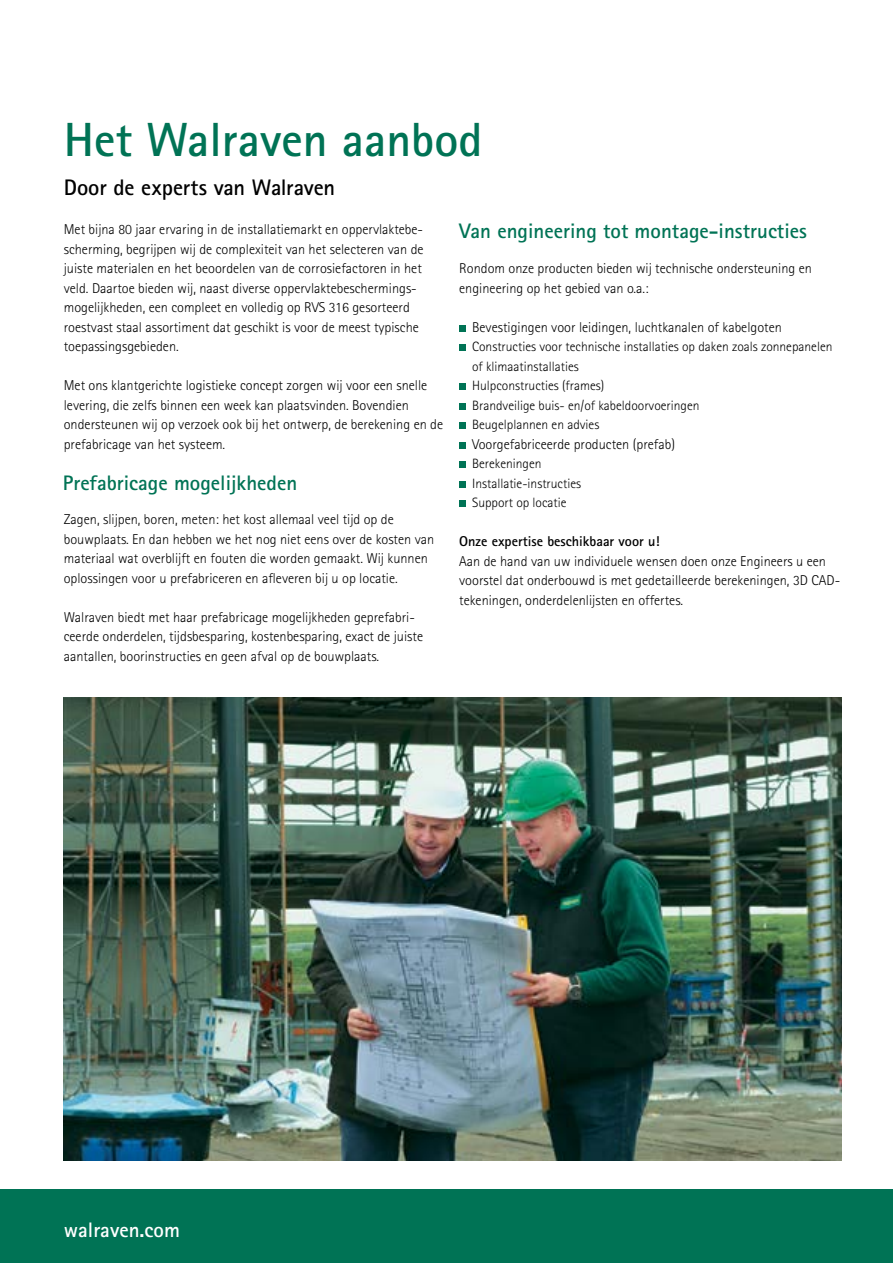
<style>
.page{position:relative;width:893px;height:1263px;background:#fff}
.page>*{position:absolute;margin:0;border:0;box-sizing:border-box;transform-origin:0 0}
.t1{font:700 48px "Rotis Sans Serif Std";color:#007355}
.t2{font:700 22.5px "Rotis Sans Serif Std";letter-spacing:-.005em;color:#000}
.t3{font:700 21px "Rotis Sans Serif Std";color:#007355}
.t4{font:700 21px "Rotis Sans Serif Std";color:#fff}
.t5{font:300 14.25px/19.5px "Rotis Sans Serif Std";color:#000}
.t6{font:700 14.25px "Rotis Sans Serif Std";color:#000}
.t7{font:300 13.5px/19.5px "Rotis Sans Serif Std";color:#000}
</style>
<div class="page">
<div style="left:0;top:1189px;width:893px;height:74px;background:#007355"></div>
<img style="left:64px;top:697px;width:778px;height:463px">
<div style="left:459px;top:325px;width:7px;height:7px;background:#007355"></div>
<div style="left:459px;top:345px;width:7px;height:6px;background:#007355"></div>
<div style="left:459px;top:384px;width:7px;height:6px;background:#007355"></div>
<div style="left:459px;top:403px;width:7px;height:7px;background:#007355"></div>
<div style="left:459px;top:423px;width:7px;height:6px;background:#007355"></div>
<div style="left:459px;top:442px;width:7px;height:6px;background:#007355"></div>
<div style="left:459px;top:462px;width:7px;height:6px;background:#007355"></div>
<div style="left:459px;top:481px;width:7px;height:7px;background:#007355"></div>
<div style="left:459px;top:501px;width:7px;height:6px;background:#007355"></div>
<h1 class="t1" style="left:64px;top:109px;width:420px">Het Walraven aanbod</h1>
<h2 class="t2" style="left:64px;top:173px;width:273px">Door de experts van Walraven</h2>
<p class="t5" style="left:64px;top:219px;width:361px">Met bijna 80 jaar ervaring in de installatiemarkt en oppervlaktebe&shy;scherming, begrijpen wij de complexiteit van het selecteren van de juiste materialen en het beoordelen van de corrosiefactoren in het veld. Daartoe bieden wij, naast diverse oppervlaktebeschermings&shy;mogelijkheden, een compleet en volledig op RVS 316 gesorteerd roestvast staal assortiment dat geschikt is voor de meest typische toepassingsgebieden.</p>
<p class="t5" style="left:64px;top:375px;width:381px">Met ons klantgerichte logistieke concept zorgen wij voor een snelle levering, die zelfs binnen een week kan plaatsvinden. Bovendien ondersteunen wij op verzoek ook bij het ontwerp, de berekening en de prefabricage van het systeem.</p>
<h3 class="t3" style="left:459px;top:218px;width:349px">Van engineering tot montage-instructies</h3>
<p class="t5" style="left:459px;top:258px;width:354px">Rondom onze producten bieden wij technische ondersteuning en engineering op het gebied van o.a.:</p>
<p class="t5" style="left:472px;top:317px;width:311px">Bevestigingen voor leidingen, luchtkanalen of kabelgoten</p>
<p class="t7" style="left:472px;top:337px;width:362px">Constructies voor technische installaties op daken zoals zonnepanelen of klimaatinstallaties<br>Hulpconstructies (frames)<br>Brandveilige buis- en/of kabeldoorvoeringen<br>Beugelplannen en advies</p>
<p class="t5" style="left:472px;top:434px;width:204px">Voorgefabriceerde producten (prefab)</p>
<p class="t7" style="left:472px;top:454px;width:110px">Berekeningen<br>Installatie-instructies<br>Support op locatie</p>
<p class="t6" style="left:459px;top:532px;width:202px">Onze expertise beschikbaar voor u!</p>
<p class="t5" style="left:459px;top:551px;width:383px">Aan de hand van uw individuele wensen doen onze Engineers u een voorstel dat onderbouwd is met gedetailleerde berekeningen, 3D CAD&shy;tekeningen, onderdelenlijsten en offertes.</p>
<h3 class="t3" style="left:63px;top:469px;width:236px">Prefabricage mogelijkheden</h3>
<p class="t5" style="left:64px;top:509px;width:372px">Zagen, slijpen, boren, meten: het kost allemaal veel tijd op de bouwplaats. En dan hebben we het nog niet eens over de kosten van materiaal wat overblijft en fouten die worden gemaakt. Wij kunnen oplossingen voor u prefabriceren en afleveren bij u op locatie.</p>
<p class="t5" style="left:64px;top:607px;width:361px">Walraven biedt met haar prefabricage mogelijkheden geprefabri&shy;ceerde onderdelen, tijdsbesparing, kostenbesparing, exact de juiste aantallen, boorinstructies en geen afval op de bouwplaats.</p>
<h3 class="t4" style="left:64px;top:1216px;width:118px">walraven.com</h3>
</div>
